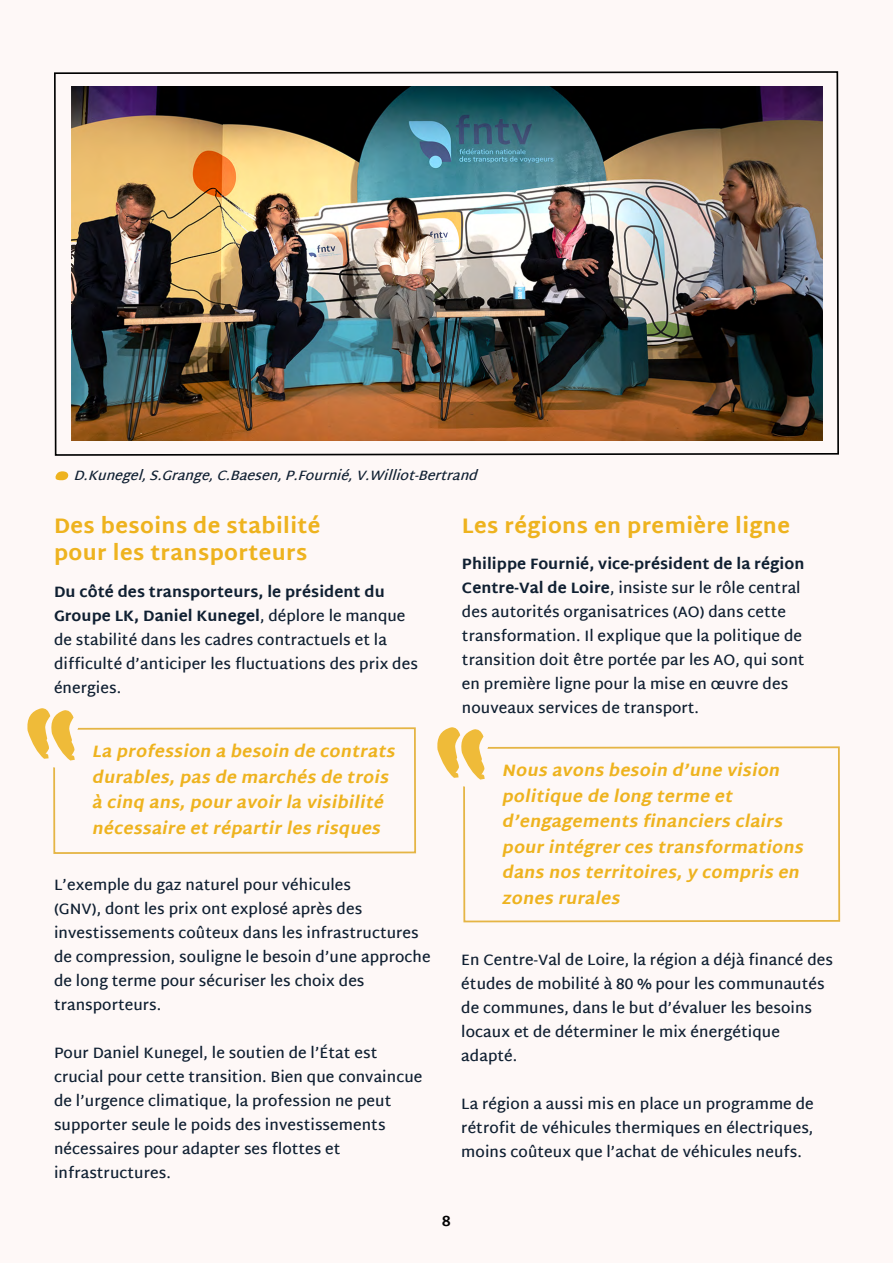
<style>
.page{position:relative;width:893px;height:1263px;background:#fef8f7}
.page>*{position:absolute;margin:0;border:0;box-sizing:border-box;transform-origin:0 0}
.t1{font:800 21px/27px "Martel Sans";letter-spacing:.02em;color:#eeb31f}
.t2{font:italic 800 16.5px/25.5px "Martel Sans";color:#eeb31f}
.t3{font:600 15px/24px "Martel Sans";letter-spacing:.005em;color:#102032}
.t4{font:700 15px "Martel Sans";color:#020203}
.t5{font:italic 600 13.5px "Martel Sans";color:#102032}
.s1{font-weight:800}
</style>
<div class="page">
<img style="left:54px;top:71px;width:785px;height:385px">
<svg style="left:53px;top:727px;width:364px;height:127px"></svg>
<svg style="left:463px;top:746px;width:378px;height:177px"></svg>
<svg style="left:27px;top:708px;width:64px;height:61px"></svg>
<svg style="left:437px;top:727px;width:64px;height:61px"></svg>
<svg style="left:55px;top:471px;width:14px;height:9px"></svg>
<p class="t5" style="left:74px;top:468px;width:411px">D.Kunegel,S.Grange,C.Baesen,P.Fournié,V.Williot-Bertrand</p>
<h1 class="t1" style="left:54px;top:512px;width:268px">Des besoins de stabilité pour les transporteurs</h1>
<h1 class="t1" style="left:462px;top:512px;width:329px">Les régions en première ligne</h1>
<p class="t3" style="left:54px;top:580px;width:365px"><span class="s1">Du côté des transporteurs, le président du Groupe LK, Daniel Kunegel</span>, déplore le manque de stabilité dans les cadres contractuels et la difficulté d’anticiper les fluctuations des prix des énergies.</p>
<p class="t3" style="left:462px;top:552px;width:344px"><span class="s1">Philippe Fournié, vice-président de la région Centre-Val de Loire</span>, insiste sur le rôle central des autorités organisatrices (AO) dans cette transformation. Il explique que la politique de transition doit être portée par les AO, qui sont en première ligne pour la mise en œuvre des nouveaux services de transport.</p>
<p class="t2" style="left:92px;top:739px;width:309px">La profession a besoin de contrats durables,pas de marchés de trois à cinq ans,pouravoirla visibilité nécessaire etrépartirles risques</p>
<p class="t3" style="left:54px;top:873px;width:378px">L’exemple du gaz naturel pour véhicules<br>(GNV), dont les prix ont explosé après des investissements coûteux dans les infrastructures de compression, souligne le besoin d’une approche de long terme pour sécuriser les choix des transporteurs.</p>
<p class="t3" style="left:54px;top:1041px;width:370px">Pour Daniel Kunegel, le soutien de l’État est crucial pour cette transition. Bien que convaincue de l’urgence climatique, la profession ne peut supporter seule le poids des investissements nécessaires pour adapter ses flottes et infrastructures.</p>
<p class="t2" style="left:502px;top:758px;width:308px">Nous avons besoin d’une vision politique de long terme et d’engagements financiers clairs pourintégrerces transformations dans nos territoires,y compris en zones rurales</p>
<p class="t3" style="left:461px;top:948px;width:373px">En Centre-Val de Loire, la région a déjà financé des études de mobilité à 80 % pour les communautés de communes, dans le but d’évaluer les besoins locaux et de déterminer le mix énergétique adapté.</p>
<p class="t3" style="left:461px;top:1092px;width:354px;text-align:justify">La région a aussi mis en place un programme de rétrofit de véhicules thermiques en électriques, moins coûteux que l’achat de véhicules neufs.</p>
<p class="t4" style="left:442px;top:1212px;width:11px">8</p>
</div>
